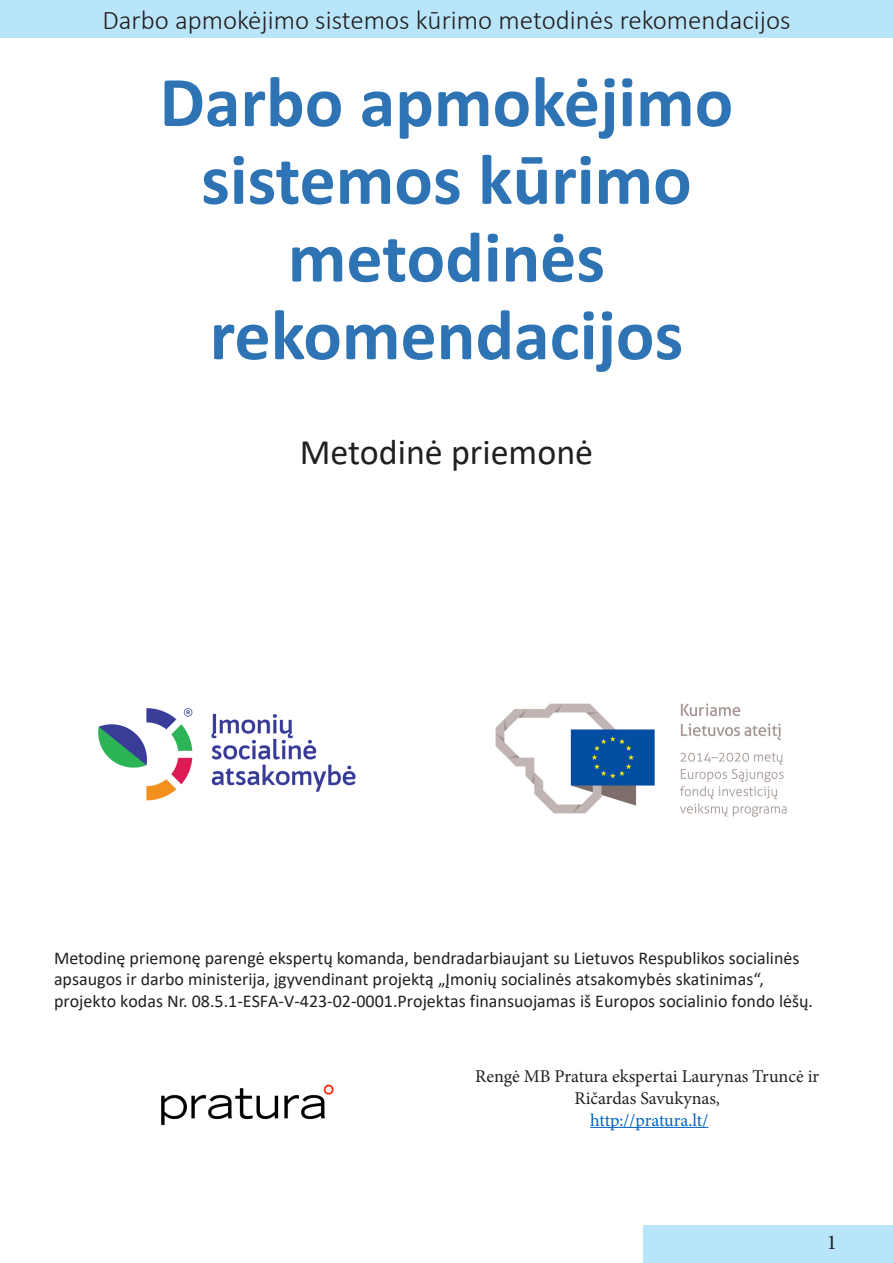
<style>
.page{position:relative;width:893px;height:1263px;background:#fff}
.page>*{position:absolute;margin:0;border:0;box-sizing:border-box;transform-origin:0 0}
.Heading_1{font:700 72px/77.7px "Calibri";color:#2e74b5;text-align:center}
.t1{font:36px "Calibri";color:#231f20}
.t2{font:300 27px "Calibri";color:#231f20}
.t3{font:21px "Minion Pro";color:#231f20}
.t4{font:18px/21.6px "Calibri";color:#231f20}
.t5{font:18px/21.6px "Minion Pro";color:#231f20;text-align:center}
.t6{font:18px "Minion Pro";letter-spacing:-.01em;color:#0563c1}
</style>
<div class="page">
<div style="left:643px;top:1225px;width:250px;height:38px;background:#b9e5fa"></div>
<div style="left:0;top:0;width:893px;height:37px;background:#b9e5fa"></div>
<img style="left:98px;top:708px;width:258px;height:93px">
<img style="left:495px;top:703px;width:292px;height:114px">
<img style="left:161px;top:1084px;width:173px;height:42px">
<hr style="left:590px;top:1127px;width:118px;height:1px;background:#0563c1">
<h3 class="t2" style="left:102px;top:3px;width:690px">Darbo apmokėjimo sistemos kūrimo metodinės rekomendacijos</h3>
<p class="Heading_1" style="left:160px;top:62px;width:575px">Darbo apmokėjimo sistemos kūrimo metodinės rekomendacijos</p>
<p class="t1" style="left:300px;top:427px;width:295px">Metodinė priemonė</p>
<p class="t4" style="left:54px;top:946px;width:761px">Metodinę priemonę parengė ekspertų komanda, bendradarbiaujant su Lietuvos Respublikos socialinės apsaugos ir darbo ministerija, įgyvendinant projektą „Įmonių socialinės atsakomybės skatinimas“, projekto kodas Nr. 08.5.1-ESFA-V-423-02-0001.Projektas finansuojamas iš Europos socialinio fondo lėšų.</p>
<p class="t5" style="left:475px;top:1066px;width:345px">Rengė MB Pratura ekspertai Laurynas Truncė ir<br>Ričardas Savukynas,</p>
<p class="t6" style="left:590px;top:1108px;width:120px">http://pratura.lt/</p>
<p class="t3" style="left:827px;top:1229px;width:12px">1</p>
</div>
